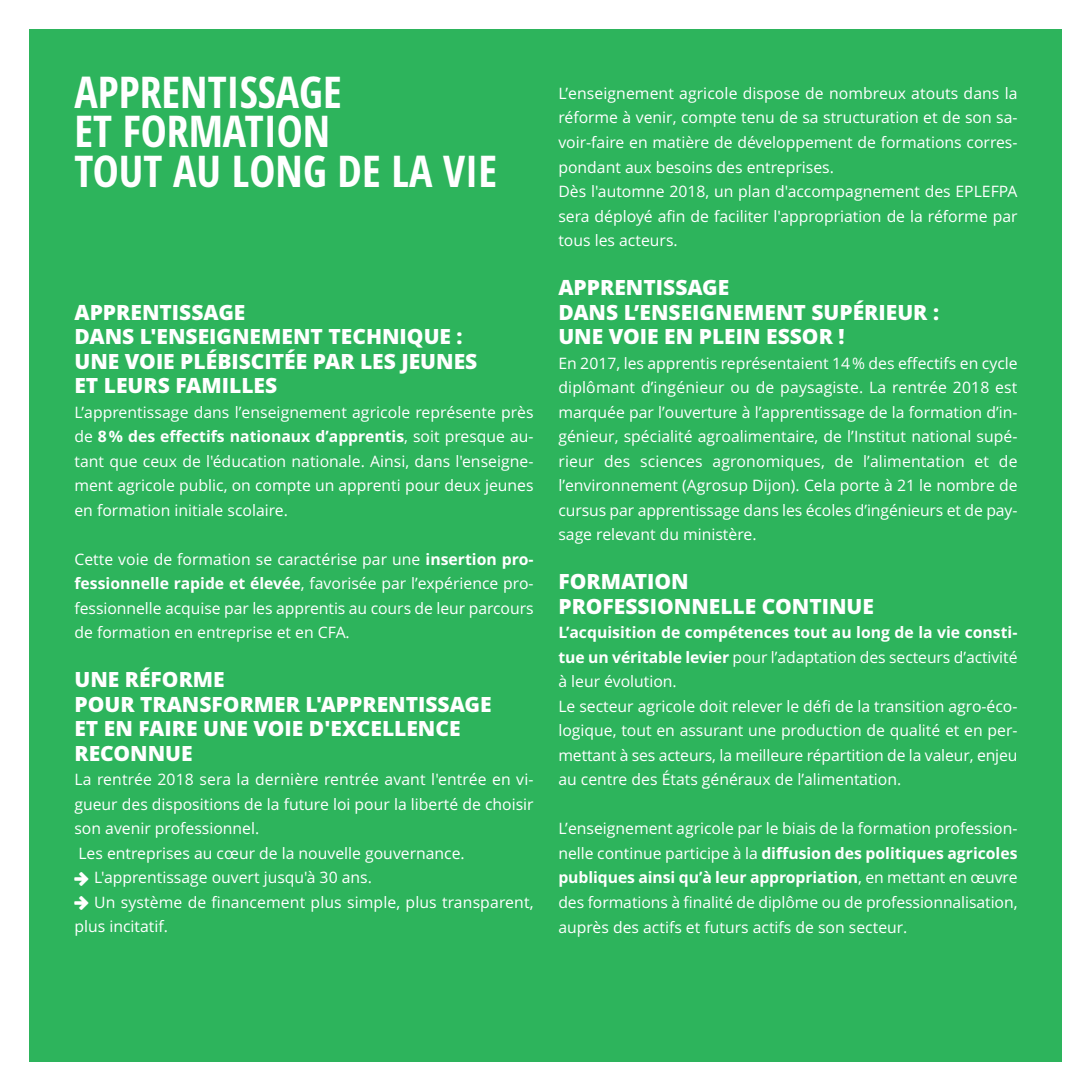
<style>
.page{position:relative;width:1092px;height:1092px;background:#fff}
.page>*{position:absolute;margin:0;border:0;box-sizing:border-box;transform-origin:0 0}
.t1{font:700 condensed 43.75px/39.4px "Open Sans";color:#fff}
.t2{font:800 21px/24.5px "Open Sans";color:#fff}
.t3{font:15.75px/24.5px "Open Sans";color:#fff;text-align:justify}
.s1{font-weight:700}
</style>
<div class="page">
<div style="left:30px;top:30px;width:1032px;height:1032px;background:#2db45c"></div>
<h1 class="t1" style="left:74px;top:73px;width:424px">APPRENTISSAGE<br>ET FORMATION<br>TOUT AU LONG DE LA VIE</h1>
<h2 class="t2" style="left:74px;top:300px;width:404px">APPRENTISSAGE<br>DANS L'ENSEIGNEMENT TECHNIQUE :<br>UNE VOIE PLÉBISCITÉE PAR LES JEUNES<br>ET LEURS FAMILLES</h2>
<p class="t3" style="left:74px;top:400px;width:460px">L’apprentissage dans l’enseignement agricole représente près de <span class="s1">8% des effectifs nationaux d’apprentis</span>, soit presque au&shy;tant que ceux de l'éducation nationale. Ainsi, dans l'enseigne&shy;ment agricole public, on compte un apprenti pour deux jeunes en formation initiale scolaire.</p>
<p class="t3" style="left:74px;top:547px;width:460px">Cette voie de formation se caractérise par une <span class="s1">insertion pro&shy;fessionnelle rapide et élevée</span>, favorisée par l’expérience pro&shy;fessionnelle acquise par les apprentis au cours de leur parcours de formation en entreprise et en CFA.</p>
<h2 class="t2" style="left:74px;top:667px;width:418px">UNE RÉFORME<br>POUR TRANSFORMER L'APPRENTISSAGE<br>ET EN FAIRE UNE VOIE D'EXCELLENCE<br>RECONNUE</h2>
<p class="t3" style="left:74px;top:767px;width:460px">La rentrée 2018 sera la dernière rentrée avant l'entrée en vi-</p>
<p class="t3" style="left:74px;top:792px;width:460px">gueur des dispositions de la future loi pour la liberté de choisir</p>
<p class="t3" style="left:74px;top:816px;width:186px">son avenir professionnel.</p>
<p class="t3" style="left:78px;top:841px;width:388px">Les entreprises au cœur de la nouvelle gouvernance.</p>
<p class="t3" style="left:94px;top:865px;width:279px">L'apprentissage ouvert jusqu'à 30 ans.</p>
<p class="t3" style="left:94px;top:890px;width:441px">Un système de financement plus simple, plus transparent,</p>
<p class="t3" style="left:74px;top:914px;width:95px">plus incitatif.</p>
<p class="t3" style="left:558px;top:81px;width:460px;text-align:left">L’enseignement agricole dispose de nombreux atouts dans la réforme à venir, compte tenu de sa structuration et de son sa&shy;voir-faire en matière de développement de formations corres&shy;pondant aux besoins des entreprises.<br>Dès l'automne 2018, un plan d'accompagnement des EPLEFPA sera déployé afin de faciliter l'appropriation de la réforme par tous les acteurs.</p>
<h2 class="t2" style="left:558px;top:275px;width:382px">APPRENTISSAGE<br>DANS L’ENSEIGNEMENT SUPÉRIEUR :<br>UNE VOIE EN PLEIN ESSOR !</h2>
<p class="t3" style="left:558px;top:351px;width:460px">En 2017, les apprentis représentaient 14% des effectifs en cycle diplômant d’ingénieur ou de paysagiste. La rentrée 2018 est marquée par l’ouverture à l’apprentissage de la formation d’in&shy;génieur, spécialité agroalimentaire, de l’Institut national supé&shy;rieur des sciences agronomiques, de l’alimentation et de l’environnement (Agrosup Dijon). Cela porte à 21 le nombre de cursus par apprentissage dans les écoles d’ingénieurs et de pay&shy;sage relevant du ministère.</p>
<h2 class="t2" style="left:558px;top:569px;width:317px">FORMATION<br>PROFESSIONNELLE CONTINUE</h2>
<p class="t3" style="left:558px;top:620px;width:460px;text-align:left"><span class="s1">L’acquisition de compétences tout au long de la vie consti&shy;tue un véritable levier</span> pour l’adaptation des secteurs d’activité à leur évolution.<br>Le secteur agricole doit relever le défi de la transition agro-éco&shy;logique, tout en assurant une production de qualité et en per&shy;mettant à ses acteurs, la meilleure répartition de la valeur, enjeu au centre des États généraux de l’alimentation.</p>
<p class="t3" style="left:558px;top:816px;width:460px">L’enseignement agricole par le biais de la formation profession&shy;nelle continue participe à la <span class="s1">diffusion des politiques agricoles publiques ainsi qu’à leur appropriation</span>, en mettant en œuvre des formations à finalité de diplôme ou de professionnalisation, auprès des actifs et futurs actifs de son secteur.</p>
</div>
